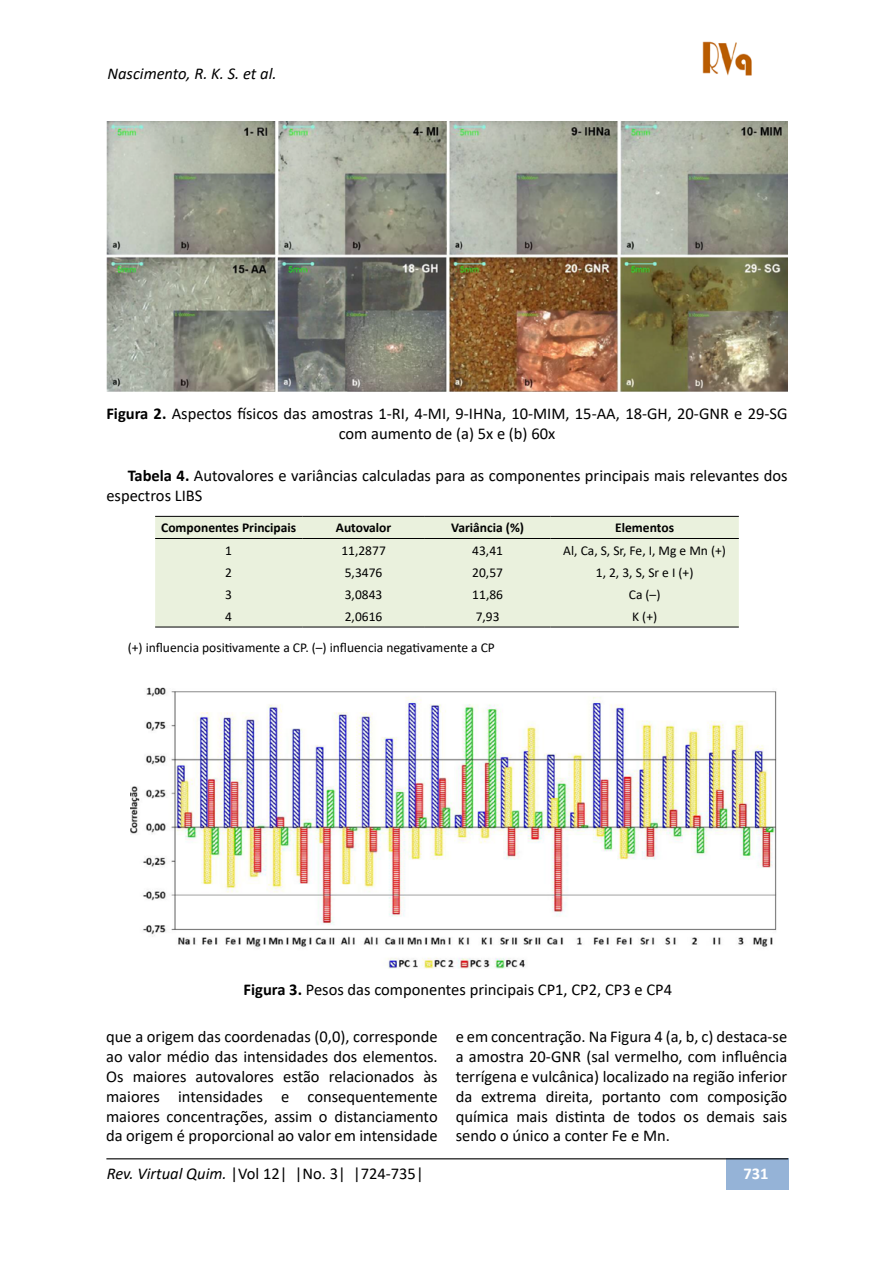
<style>
.page{position:relative;width:894px;height:1263px;background:#fff}
.page>*{position:absolute;margin:0;border:0;box-sizing:border-box;transform-origin:0 0}
.t1{font:16.5px/19.8px "Calibri";color:#000;text-align:justify}
.t2{font:italic 16.5px "Calibri";color:#000}
.t3{font:700 16.5px "Calibri";color:#fff}
.t4{font:13.5px "Calibri";color:#000}
.t5{font:700 13.5px "Calibri";color:#000}
.s1{font-weight:700}
.s2{font-style:italic}
</style>
<div class="page">
<div style="left:725px;top:1158px;width:62px;height:32px;background:#95b3d7"></div>
<hr style="left:106px;top:1158px;width:681px;height:1px;background:#000">
<img style="left:702px;top:41px;width:50px;height:35px">
<img style="left:106px;top:122px;width:681px;height:270px">
<div style="left:155px;top:517px;width:583px;height:110px;background:#eaf1dd"></div>
<hr style="left:155px;top:516px;width:147px;height:1px;background:#000">
<hr style="left:302px;top:516px;width:123px;height:1px;background:#000">
<hr style="left:425px;top:516px;width:125px;height:1px;background:#000">
<hr style="left:550px;top:516px;width:188px;height:1px;background:#000">
<hr style="left:155px;top:538px;width:147px;height:1px;background:#000">
<hr style="left:302px;top:538px;width:123px;height:1px;background:#000">
<hr style="left:425px;top:538px;width:125px;height:1px;background:#000">
<hr style="left:550px;top:538px;width:188px;height:1px;background:#000">
<hr style="left:155px;top:627px;width:147px;height:1px;background:#000">
<hr style="left:302px;top:627px;width:123px;height:1px;background:#000">
<hr style="left:425px;top:627px;width:125px;height:1px;background:#000">
<hr style="left:550px;top:627px;width:188px;height:1px;background:#000">
<img style="left:131px;top:687px;width:646px;height:281px">
<p class="t2" style="left:107px;top:62px;width:171px">Nascimento, R. K. S. et al.</p>
<p class="t1" style="left:106px;top:403px;width:682px;text-align:center"><span class="s1">Figura 2.</span> Aspectos físicos das amostras 1-RI, 4-MI, 9-IHNa, 10-MIM, 15-AA, 18-GH, 20-GNR e 29-SG com aumento de (a) 5x e (b) 60x</p>
<p class="t1" style="left:106px;top:465px;width:682px;text-indent:21px"><span class="s1">Tabela 4.</span> Autovalores e variâncias calculadas para as componentes principais mais relevantes dos espectros LIBS</p>
<p class="t5" style="left:161px;top:518px;width:136px">Componentes Principais</p>
<p class="t5" style="left:336px;top:518px;width:57px">Autovalor</p>
<p class="t5" style="left:451px;top:518px;width:74px">Variância (%)</p>
<p class="t5" style="left:615px;top:518px;width:60px">Elementos</p>
<p class="t4" style="left:225px;top:541px;width:8px">1</p>
<p class="t4" style="left:341px;top:541px;width:46px">11,2877</p>
<p class="t4" style="left:472px;top:541px;width:32px">43,41</p>
<p class="t4" style="left:563px;top:541px;width:164px">Al, Ca, S, Sr, Fe, I, Mg e Mn (+)</p>
<p class="t4" style="left:225px;top:563px;width:8px">2</p>
<p class="t4" style="left:344px;top:563px;width:39px">5,3476</p>
<p class="t4" style="left:472px;top:563px;width:32px">20,57</p>
<p class="t4" style="left:595px;top:563px;width:99px">1, 2, 3, S, Sr e I (+)</p>
<p class="t4" style="left:225px;top:585px;width:8px">3</p>
<p class="t4" style="left:344px;top:585px;width:39px">3,0843</p>
<p class="t4" style="left:472px;top:585px;width:32px">11,86</p>
<p class="t4" style="left:628px;top:585px;width:33px">Ca (–)</p>
<p class="t4" style="left:225px;top:607px;width:8px">4</p>
<p class="t4" style="left:344px;top:607px;width:39px">2,0616</p>
<p class="t4" style="left:475px;top:607px;width:25px">7,93</p>
<p class="t4" style="left:632px;top:607px;width:26px">K (+)</p>
<p class="t4" style="left:128px;top:638px;width:368px">(+) influencia positivamente a CP. (–) influencia negativamente a CP</p>
<p class="t1" style="left:243px;top:979px;width:430px"><span class="s1">Figura 3.</span> Pesos das componentes principais CP1, CP2, CP3 e CP4</p>
<p class="t1" style="left:106px;top:1026px;width:333px">que a origem das coordenadas (0,0), corresponde ao valor médio das intensidades dos elementos.<br>Os maiores autovalores estão relacionados às maiores intensidades e consequentemente maiores concentrações, assim o distanciamento da origem é proporcional ao valor em intensidade</p>
<p class="t1" style="left:455px;top:1026px;width:333px">e em concentração. Na Figura 4 (a, b, c) destaca-se a amostra 20-GNR (sal vermelho, com influência terrígena e vulcânica) localizado na região inferior da extrema direita, portanto com composição química mais distinta de todos os demais sais sendo o único a conter Fe e Mn.</p>
<p class="t1" style="left:107px;top:1163px;width:318px"><span class="s2">Rev. Virtual Quim.</span> |Vol 12| |No. 3| |724-735|</p>
<p class="t3" style="left:743px;top:1162px;width:27px">731</p>
</div>
